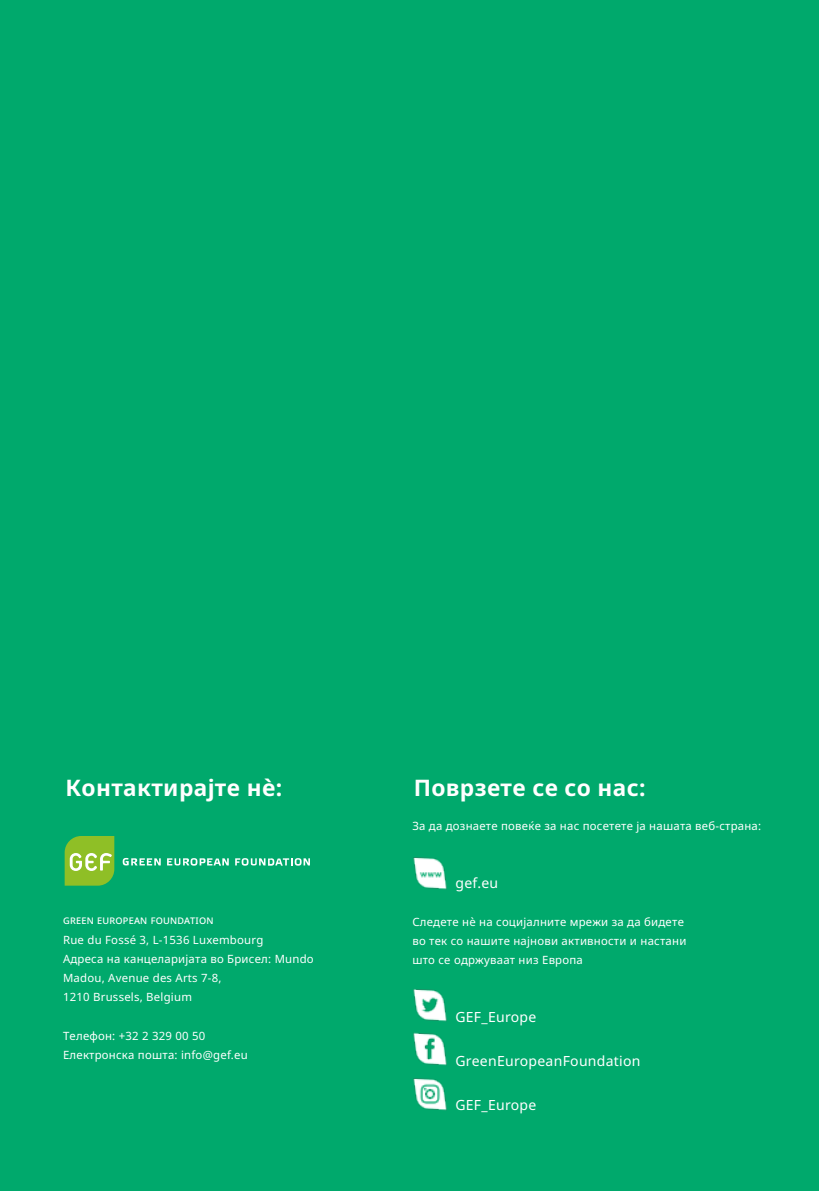
<style>
.page{position:relative;width:819px;height:1191px;background:#00a96c}
.page>*{position:absolute;margin:0;border:0;box-sizing:border-box;transform-origin:0 0}
.t1{font:22.75px "Noto Sans";letter-spacing:.015em;color:#fff}
.t2{font:14px "Noto Sans";letter-spacing:.02em;color:#fff}
.t3{font:11.38px/19.2px "Noto Sans";letter-spacing:.02em;color:#fff}
</style>
<div class="page">
<svg style="left:123px;top:858px;width:38px;height:7px"></svg>
<svg style="left:167px;top:858px;width:62px;height:7px"></svg>
<svg style="left:235px;top:858px;width:75px;height:7px"></svg>
<svg style="left:65px;top:836px;width:49px;height:49px;background:#97c644"></svg>
<img style="left:413px;top:857px;width:34px;height:33px">
<img style="left:413px;top:989px;width:34px;height:33px">
<img style="left:413px;top:1032px;width:34px;height:34px">
<img style="left:413px;top:1078px;width:34px;height:33px">
<h1 class="t1" style="left:65px;top:771px;width:218px">Контактирајте нè:</h1>
<h1 class="t1" style="left:414px;top:771px;width:233px">Поврзете се со нас:</h1>
<p class="t3" style="left:412px;top:816px;width:350px">За да дознаете повеќе за нас посетете ја нашата веб-страна:</p>
<p class="t3" style="left:63px;top:911px;width:252px">green european foundation<br>Rue du Fossé 3, L-1536 Luxembourg<br>Адреса на канцеларијата во Брисел: Mundo<br>Madou, Avenue des Arts 7-8,<br>1210 Brussels, Belgium</p>
<p class="t3" style="left:63px;top:1026px;width:186px">Телефон: +32 2 329 00 50<br>Електронска пошта: info@gef.eu</p>
<p class="t2" style="left:455px;top:873px;width:44px">gef.eu</p>
<p class="t3" style="left:412px;top:912px;width:275px">Следете нè на социјалните мрежи за да бидете во тек со нашите најнови активности и настани што се одржуваат низ Европа</p>
<p class="t2" style="left:455px;top:1007px;width:82px">GEF_Europe</p>
<p class="t2" style="left:455px;top:1051px;width:187px">GreenEuropeanFoundation</p>
<p class="t2" style="left:455px;top:1094px;width:82px">GEF_Europe</p>
</div>
